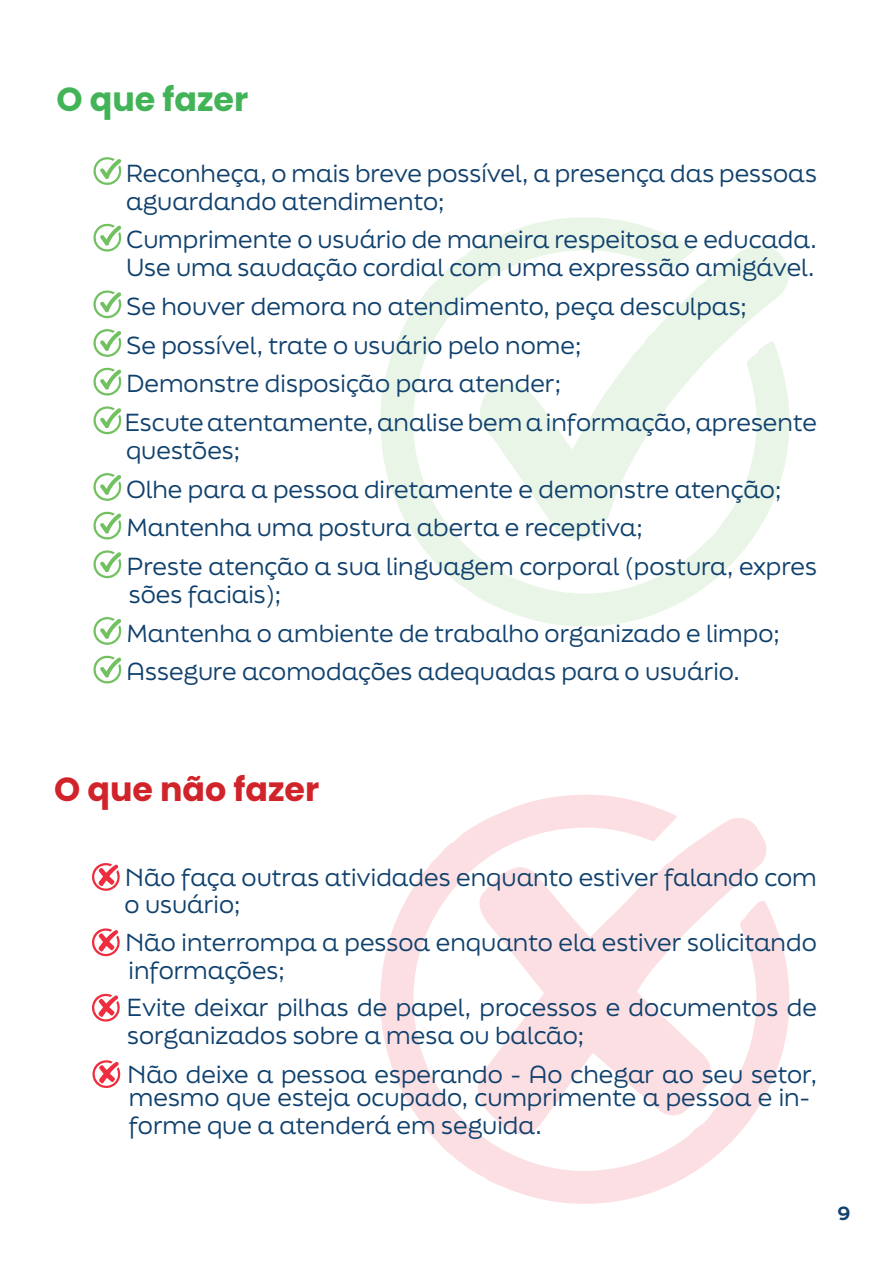
<style>
.page{position:relative;width:893px;height:1263px;background:#fff}
.page>*{position:absolute;margin:0;border:0;box-sizing:border-box;transform-origin:0 0}
.t1{font:700 33.3px "Poppins";color:#d1232a}
.t2{font:700 33.3px "Poppins";color:#42b457}
.t3{font:23.25px/38.7px "Final Six";color:#10416d}
.t4{font:800 18px "Final Six";color:#10416d}
</style>
<div class="page">
<svg style="left:380px;top:794px;width:410px;height:410px"></svg>
<svg style="left:380px;top:217px;width:371px;height:410px"></svg>
<svg style="left:478px;top:245px;width:311px;height:295px"></svg>
<svg style="left:93px;top:157px;width:29px;height:28px"></svg>
<svg style="left:93px;top:223px;width:29px;height:29px"></svg>
<svg style="left:93px;top:290px;width:29px;height:29px"></svg>
<svg style="left:93px;top:329px;width:29px;height:28px"></svg>
<svg style="left:93px;top:367px;width:29px;height:29px"></svg>
<svg style="left:93px;top:406px;width:29px;height:29px"></svg>
<svg style="left:93px;top:473px;width:29px;height:28px"></svg>
<svg style="left:93px;top:511px;width:29px;height:29px"></svg>
<svg style="left:93px;top:550px;width:29px;height:28px"></svg>
<svg style="left:93px;top:617px;width:29px;height:28px"></svg>
<svg style="left:93px;top:655px;width:29px;height:29px"></svg>
<svg style="left:92px;top:863px;width:28px;height:28px"></svg>
<svg style="left:92px;top:928px;width:28px;height:28px"></svg>
<svg style="left:92px;top:994px;width:28px;height:28px"></svg>
<svg style="left:92px;top:1060px;width:29px;height:28px"></svg>
<h1 class="t2" style="left:57px;top:80px;width:193px">O que fazer</h1>
<p class="t3" style="left:126px;top:159px;width:692px;line-height:27.9px">Reconheça, o mais breve possível, a presença das pessoas aguardando atendimento;</p>
<p class="t3" style="left:126px;top:225px;width:692px;line-height:27.9px">Cumprimente o usuário de maneira respeitosa e educada.<br>Use uma saudação cordial com uma expressão amigável.</p>
<p class="t3" style="left:125px;top:286px;width:694px">Se houver demora no atendimento, peça desculpas;<br>Se possível, trate o usuário pelo nome;<br>Demonstre disposição para atender;<br>Escute atentamente, analise bem a informação, apresente</p>
<p class="t3" style="left:126px;top:430px;width:692px">questões;<br>Olhe para a pessoa diretamente e demonstre atenção; Mantenha uma postura aberta e receptiva;<br>Preste atenção a sua linguagem corporal (postura, expres</p>
<p class="t3" style="left:127px;top:574px;width:655px">sões faciais);<br>Mantenha o ambiente de trabalho organizado e limpo;<br>Assegure acomodações adequadas para o usuário.</p>
<h1 class="t1" style="left:54px;top:770px;width:267px">O que não fazer</h1>
<p class="t3" style="left:125px;top:862px;width:694px;line-height:27.9px">Não faça outras atividades enquanto estiver falando com o usuário;</p>
<p class="t3" style="left:125px;top:928px;width:693px;line-height:27.9px">Não interrompa a pessoa enquanto ela estiver solicitando informações;</p>
<p class="t3" style="left:127px;top:993px;width:691px;line-height:27.9px">Evite deixar pilhas de papel, processos e documentos de sorganizados sobre a mesa ou balcão;</p>
<p class="t3" style="left:128px;top:1062px;width:691px;line-height:23.1px">Não deixe a pessoa esperando - Ao chegar ao seu setor, mesmo que esteja ocupado, cumprimente a pessoa e in-</p>
<p class="t3" style="left:129px;top:1105px;width:414px">forme que a atenderá em seguida.</p>
<p class="t4" style="left:837px;top:1200px;width:14px">9</p>
</div>
